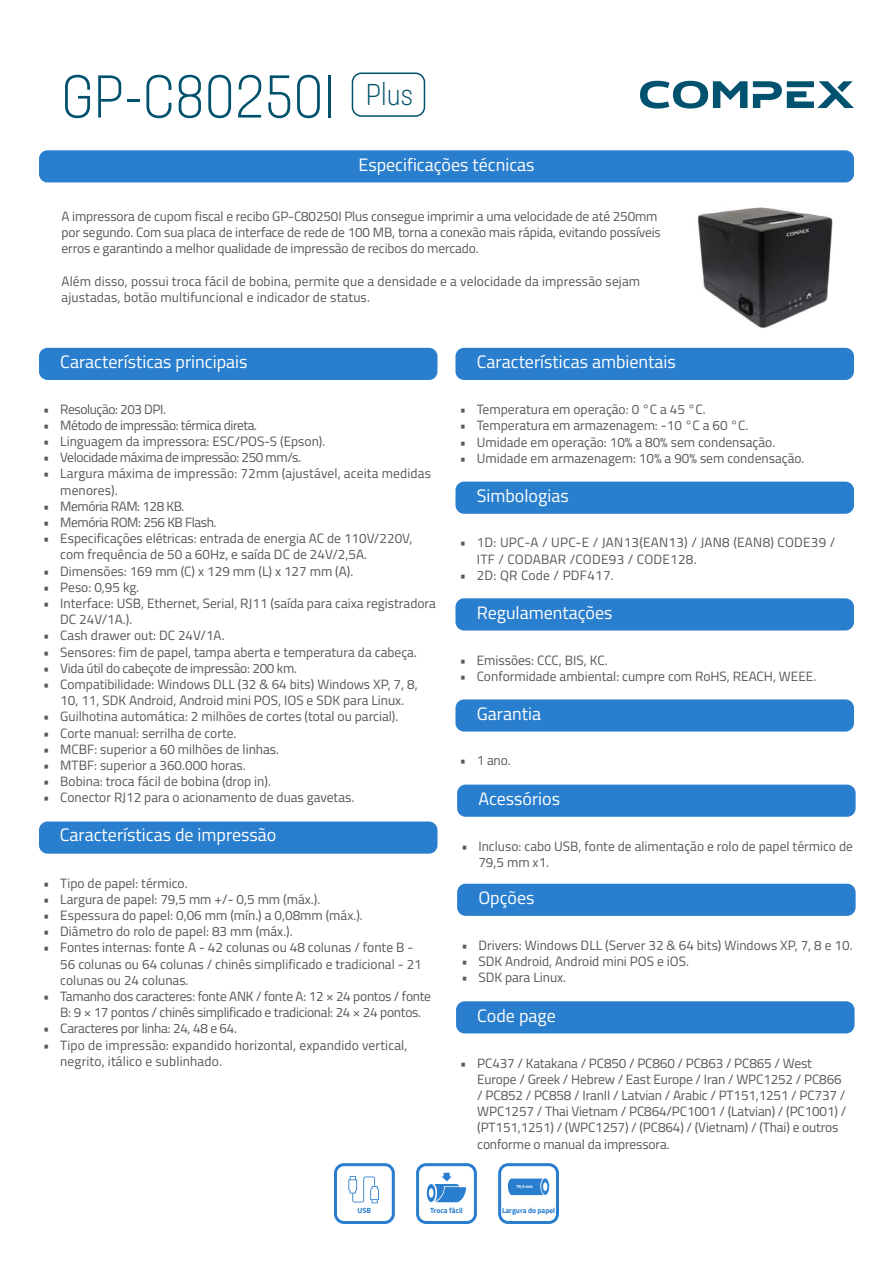
<style>
.page{position:relative;width:893px;height:1263px;background:#fff}
.page>*{position:absolute;margin:0;border:0;box-sizing:border-box;transform-origin:0 0}
.t1{font:300 condensed 60px "Neusa Next Pro";color:#01516d}
.t2{font:300 condensed 30px "Neusa Next Pro";color:#01516d}
.t3{font:18px "Titillium Web";color:#fff}
.t4{font:13.5px/16.2px "Titillium Web";color:#575756}
.t5{font:13.5px/16.2px "Titillium Web";letter-spacing:-.02em;color:#575756;text-align:center}
.t6{font:13.5px "Titillium Web";letter-spacing:-.03em;color:#575756}
.t7{font:13.5px/16.2px "Titillium Web";letter-spacing:.02em;color:#575756}
.t8{font:700 7.5px "Titillium Web";letter-spacing:-.01em;color:#297ecd}
.t9{font:700 4.5px "Titillium Web";color:#fbfafc}
</style>
<div class="page">
<div style="left:39px;top:150px;width:815px;height:32px;background:#297ecd;border-radius:9px"></div>
<img style="left:697px;top:207px;width:136px;height:121px">
<div style="left:39px;top:348px;width:398px;height:32px;background:#297ecd;border-radius:9px"></div>
<div style="left:39px;top:821px;width:398px;height:33px;background:#297ecd;border-radius:9px"></div>
<div style="left:455px;top:482px;width:399px;height:32px;background:#297ecd;border-radius:9px"></div>
<div style="left:455px;top:348px;width:399px;height:32px;background:#297ecd;border-radius:9px"></div>
<div style="left:455px;top:699px;width:399px;height:32px;background:#297ecd;border-radius:9px"></div>
<div style="left:455px;top:598px;width:399px;height:32px;background:#297ecd;border-radius:9px"></div>
<svg style="left:753px;top:81px;width:101px;height:27px"></svg>
<svg style="left:640px;top:81px;width:107px;height:28px"></svg>
<div style="left:334px;top:1163px;width:61px;height:61px;border:3px solid #297ecd;border-radius:9px"></div>
<div style="left:416px;top:1163px;width:61px;height:61px;border:3px solid #297ecd;border-radius:9px"></div>
<div style="left:498px;top:1163px;width:61px;height:61px;border:3px solid #297ecd;border-radius:9px"></div>
<svg style="left:348px;top:1176px;width:31px;height:27px"></svg>
<svg style="left:427px;top:1173px;width:39px;height:29px"></svg>
<svg style="left:508px;top:1178px;width:41px;height:17px"></svg>
<div style="left:352px;top:72px;width:73px;height:45px;border:2px solid #01516d;border-radius:9px"></div>
<div style="left:457px;top:785px;width:399px;height:32px;background:#297ecd;border-radius:9px"></div>
<div style="left:457px;top:884px;width:399px;height:32px;background:#297ecd;border-radius:9px"></div>
<div style="left:456px;top:1001px;width:398px;height:32px;background:#297ecd;border-radius:9px"></div>
<h1 class="t1" style="left:62px;top:60px;width:276px">GP-C80250I</h1>
<h2 class="t2" style="left:366px;top:76px;width:49px">Plus</h2>
<h3 class="t3" style="left:358px;top:151px;width:178px">Especificações técnicas</h3>
<p class="t4" style="left:62px;top:208px;width:601px">A impressora de cupom fiscal e recibo GP-C80250I Plus consegue imprimir a uma velocidade de até 250mm por segundo. Com sua placa de interface de rede de 100 MB, torna a conexão mais rápida, evitando possíveis erros e garantindo a melhor qualidade de impressão de recibos do mercado.</p>
<p class="t4" style="left:62px;top:272px;width:580px">Além disso, possui troca fácil de bobina, permite que a densidade e a velocidade da impressão sejam ajustadas, botão multifuncional e indicador de status.</p>
<h3 class="t3" style="left:60px;top:349px;width:189px">Características principais</h3>
<p class="t6" style="left:43px;top:399px;width:124px">• Resolução: 203 DPI.</p>
<p class="t6" style="left:43px;top:415px;width:215px">• Método de impressão: térmica direta.</p>
<p class="t4" style="left:43px;top:432px;width:284px">• Linguagem da impressora: ESC/POS-S (Epson).</p>
<p class="t6" style="left:43px;top:447px;width:259px">• Velocidade máxima de impressão: 250 mm/s.</p>
<p class="t4" style="left:60px;top:465px;width:372px;text-indent:-17px">• Largura máxima de impressão: 72mm (ajustável, aceita medidas menores).</p>
<p class="t6" style="left:43px;top:496px;width:143px">• Memória RAM: 128 KB.</p>
<p class="t6" style="left:43px;top:512px;width:175px">• Memória ROM: 256 KB Flash.</p>
<p class="t4" style="left:60px;top:530px;width:354px;text-indent:-17px">• Especificações elétricas: entrada de energia AC de 110V/220V, com frequência de 50 a 60Hz, e saída DC de 24V/2,5A.</p>
<p class="t4" style="left:43px;top:562px;width:312px">• Dimensões: 169 mm (C) x 129 mm (L) x 127 mm (A).</p>
<p class="t4" style="left:43px;top:578px;width:97px">• Peso: 0,95 kg.</p>
<p class="t4" style="left:60px;top:594px;width:377px;text-indent:-17px">• Interface: USB, Ethernet, Serial, RJ11 (saída para caixa registradora<br>DC 24V/1A.).</p>
<p class="t4" style="left:43px;top:627px;width:183px">• Cash drawer out: DC 24V/1A.</p>
<p class="t4" style="left:43px;top:643px;width:375px">• Sensores: fim de papel, tampa aberta e temperatura da cabeça.</p>
<p class="t5" style="left:43px;top:659px;width:255px">• Vida útil do cabeçote de impressão: 200 km.</p>
<p class="t4" style="left:43px;top:675px;width:376px;text-align:center">• Compatibilidade: Windows DLL (32 &amp; 64 bits) Windows XP, 7, 8,<br>10, 11, SDK Android, Android mini POS, IOS e SDK para Linux.</p>
<p class="t4" style="left:43px;top:708px;width:357px">• Guilhotina automática: 2 milhões de cortes (total ou parcial).</p>
<p class="t4" style="left:43px;top:724px;width:195px">• Corte manual: serrilha de corte.</p>
<p class="t4" style="left:43px;top:740px;width:237px">• MCBF: superior a 60 milhões de linhas.</p>
<p class="t4" style="left:43px;top:756px;width:204px">• MTBF: superior a 360.000 horas.</p>
<p class="t4" style="left:43px;top:773px;width:229px">• Bobina: troca fácil de bobina (drop in).</p>
<p class="t4" style="left:43px;top:789px;width:313px">• Conector RJ12 para o acionamento de duas gavetas.</p>
<h3 class="t3" style="left:60px;top:821px;width:218px">Características de impressão</h3>
<p class="t4" style="left:43px;top:874px;width:146px">• Tipo de papel: térmico.</p>
<p class="t4" style="left:43px;top:890px;width:278px">• Largura de papel: 79,5 mm +/- 0,5 mm (máx.).</p>
<p class="t4" style="left:43px;top:906px;width:321px">• Espessura do papel: 0,06 mm (mín.) a 0,08mm (máx.).</p>
<p class="t4" style="left:43px;top:923px;width:251px">• Diâmetro do rolo de papel: 83 mm (máx.).</p>
<p class="t4" style="left:60px;top:939px;width:363px;text-indent:-17px">• Fontes internas: fonte A - 42 colunas ou 48 colunas / fonte B -<br>56 colunas ou 64 colunas / chinês simplificado e tradicional - 21 colunas ou 24 colunas.</p>
<p class="t5" style="left:43px;top:987px;width:389px">• Tamanho dos caracteres: fonte ANK / fonte A: 12 × 24 pontos / fonte<br>B: 9 × 17 pontos / chinês simplificado e tradicional: 24 × 24 pontos.</p>
<p class="t5" style="left:43px;top:1020px;width:195px">• Caracteres por linha: 24, 48 e 64.</p>
<p class="t4" style="left:60px;top:1036px;width:349px;text-indent:-17px">• Tipo de impressão: expandido horizontal, expandido vertical, negrito, itálico e sublinhado.</p>
<h3 class="t3" style="left:477px;top:349px;width:201px">Características ambientais</h3>
<p class="t4" style="left:460px;top:401px;width:247px">• Temperatura em operação: 0 °C a 45 °C.</p>
<p class="t4" style="left:460px;top:417px;width:290px">• Temperatura em armazenagem: -10 °C a 60 °C.</p>
<p class="t4" style="left:460px;top:433px;width:317px">• Umidade em operação: 10% a 80% sem condensação.</p>
<p class="t4" style="left:460px;top:449px;width:346px">• Umidade em armazenagem: 10% a 90% sem condensação.</p>
<h3 class="t3" style="left:477px;top:482px;width:93px">Simbologias</h3>
<p class="t7" style="left:477px;top:534px;width:360px;text-indent:-17px">• 1D: UPC-A / UPC-E / JAN13(EAN13) / JAN8 (EAN8) CODE39 /<br>ITF / CODABAR /CODE93 / CODE128.</p>
<p class="t7" style="left:460px;top:566px;width:155px">• 2D: QR Code / PDF417.</p>
<h3 class="t3" style="left:477px;top:599px;width:137px">Regulamentações</h3>
<p class="t4" style="left:460px;top:651px;width:149px">• Emissões: CCC, BIS, KC.</p>
<p class="t4" style="left:460px;top:667px;width:358px">• Conformidade ambiental: cumpre com RoHS, REACH, WEEE.</p>
<h3 class="t3" style="left:477px;top:700px;width:66px">Garantia</h3>
<p class="t4" style="left:460px;top:751px;width:52px">• 1 ano.</p>
<h3 class="t3" style="left:478px;top:785px;width:83px">Acessórios</h3>
<p class="t4" style="left:478px;top:837px;width:376px;text-indent:-17px">• Incluso: cabo USB, fonte de alimentação e rolo de papel térmico de<br>79,5 mm x1.</p>
<h3 class="t3" style="left:478px;top:885px;width:58px">Opções</h3>
<p class="t4" style="left:461px;top:936px;width:393px">• Drivers: Windows DLL (Server 32 &amp; 64 bits) Windows XP, 7, 8 e 10.</p>
<p class="t4" style="left:461px;top:953px;width:229px">• SDK Android, Android mini POS e iOS.</p>
<p class="t4" style="left:461px;top:969px;width:106px">• SDK para Linux.</p>
<h3 class="t3" style="left:477px;top:1002px;width:80px">Code page</h3>
<p class="t4" style="left:477px;top:1054px;width:370px;text-indent:-17px">• PC437 / Katakana / PC850 / PC860 / PC863 / PC865 / West Europe / Greek / Hebrew / East Europe / Iran / WPC1252 / PC866 / PC852 / PC858 / IranII / Latvian / Arabic / PT151,1251 / PC737 / WPC1257 / Thai Vietnam / PC864/PC1001 / (Latvian) / (PC1001) / (PT151,1251) / (WPC1257) / (PC864) / (Vietnam) / (Thai) e outros conforme o manual da impressora.</p>
<p class="t9" style="left:516px;top:1183px;width:19px">79,5 mm</p>
<p class="t8" style="left:358px;top:1204px;width:15px">USB</p>
<p class="t8" style="left:430px;top:1204px;width:34px">Troca fácil</p>
<p class="t8" style="left:502px;top:1204px;width:55px">Largura do papel</p>
</div>
